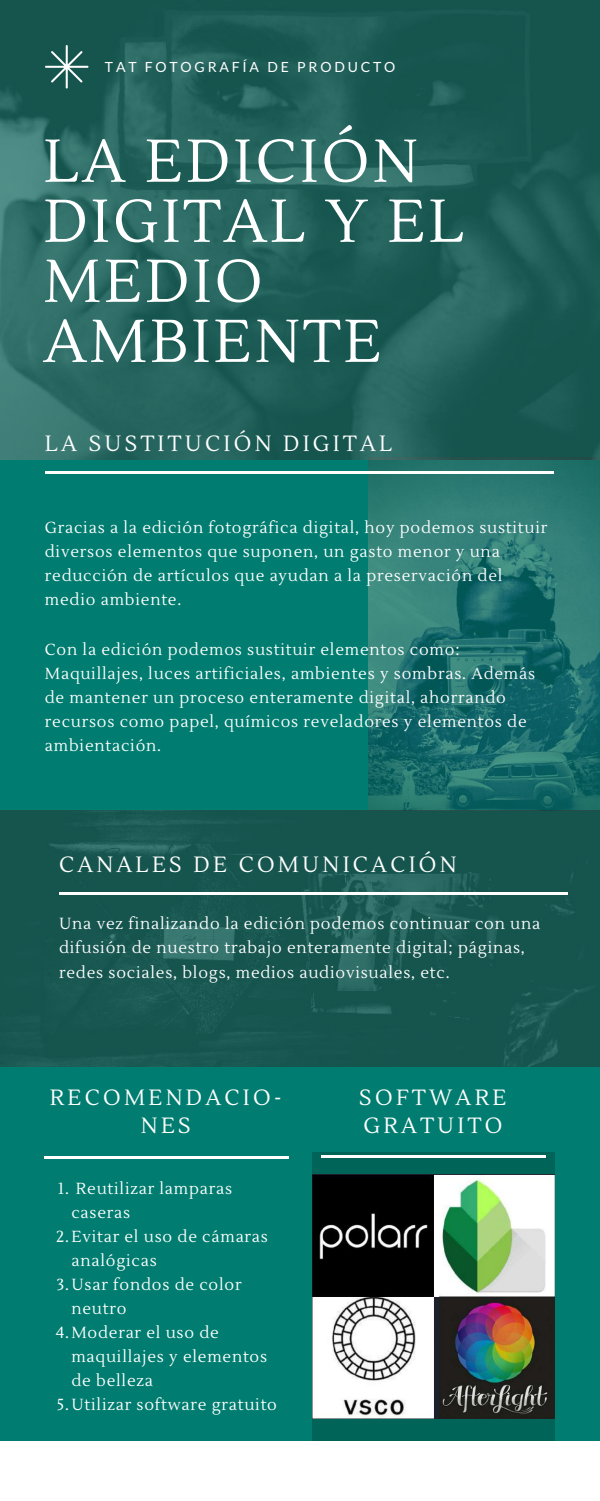
<style>
.page{position:relative;width:600px;height:1501px;background:#fff}
.page>*{position:absolute;margin:0;border:0;box-sizing:border-box;transform-origin:0 0}
.t1{font:60px/60px "Lustria";letter-spacing:.05em;color:#fff}
.t2{font:22px/28.5px "Lustria";letter-spacing:.15em;color:#fff;text-align:center}
.t3{font:16px/24px "Lustria";letter-spacing:.05em;color:#fff}
.t4{font:14px "Lato";letter-spacing:.2em;color:#fff}
</style>
<div class="page">
<div style="left:0;top:0;width:600px;height:1500px;background:#007d70"></div>
<svg style="left:369px;top:459px;width:231px;height:351px;background:#247470"></svg>
<img style="left:0;top:0;width:600px;height:459px">
<img style="left:0;top:810px;width:600px;height:256px">
<svg style="left:45px;top:45px;width:43px;height:43px;background:#3f736d"></svg>
<hr style="left:45px;top:471px;width:508px;height:2px;background:#fff">
<hr style="left:44px;top:1156px;width:245px;height:2px;background:#fff">
<div style="left:0;top:1441px;width:600px;height:59px;background:#fff"></div>
<div style="left:312px;top:1152px;width:243px;height:288px;background:#006459"></div>
<hr style="left:59px;top:892px;width:509px;height:2px;background:#fff">
<hr style="left:321px;top:1155px;width:225px;height:2px;background:#fff">
<img style="left:312px;top:1174px;width:243px;height:244px">
<p class="t4" style="left:105px;top:58px;width:292px">TAT FOTOGRAFÍA DE PRODUCTO</p>
<h1 class="t1" style="left:43px;top:133px;width:422px">LA EDICIÓN<br>DIGITAL Y EL<br>MEDIO<br>AMBIENTE</h1>
<h2 class="t2" style="left:45px;top:429px;width:349px">LA SUSTITUCIÓN DIGITAL</h2>
<p class="t3" style="left:45px;top:516px;width:504px">Gracias a la edición fotográfica digital, hoy podemos sustituir diversos elementos que suponen, un gasto menor y una reducción de artículos que ayudan a la preservación del medio ambiente.</p>
<p class="t3" style="left:45px;top:637px;width:492px">Con la edición podemos sustituir elementos como:<br>Maquillajes, luces artificiales, ambientes y sombras. Además de mantener un proceso enteramente digital, ahorrando recursos como papel, químicos reveladores y elementos de ambientación.</p>
<h2 class="t2" style="left:59px;top:850px;width:399px">CANALES DE COMUNICACIÓN</h2>
<p class="t3" style="left:59px;top:912px;width:483px">Una vez finalizando la edición podemos continuar con una difusión de nuestro trabajo enteramente digital; páginas, redes sociales, blogs, medios audiovisuales, etc.</p>
<h2 class="t2" style="left:50px;top:1083px;width:234px">RECOMENDACIO-<br>NES</h2>
<p class="t3" style="left:58px;top:1176px;width:176px">1. Reutilizar lamparas</p>
<p class="t3" style="left:71px;top:1200px;width:60px">caseras</p>
<p class="t3" style="left:56px;top:1224px;width:213px">2.Evitar el uso de cámaras</p>
<p class="t3" style="left:71px;top:1248px;width:87px">analógicas</p>
<p class="t3" style="left:57px;top:1272px;width:186px">3.Usar fondos de color</p>
<p class="t3" style="left:71px;top:1296px;width:56px">neutro</p>
<p class="t3" style="left:56px;top:1320px;width:165px">4.Moderar el uso de</p>
<p class="t3" style="left:71px;top:1344px;width:197px">maquillajes y elementos</p>
<p class="t3" style="left:71px;top:1368px;width:83px">de belleza</p>
<p class="t3" style="left:57px;top:1392px;width:222px">5.Utilizar software gratuito</p>
<h2 class="t2" style="left:359px;top:1083px;width:149px;text-align:left">SOFTWARE<br>GRATUITO</h2>
</div>
